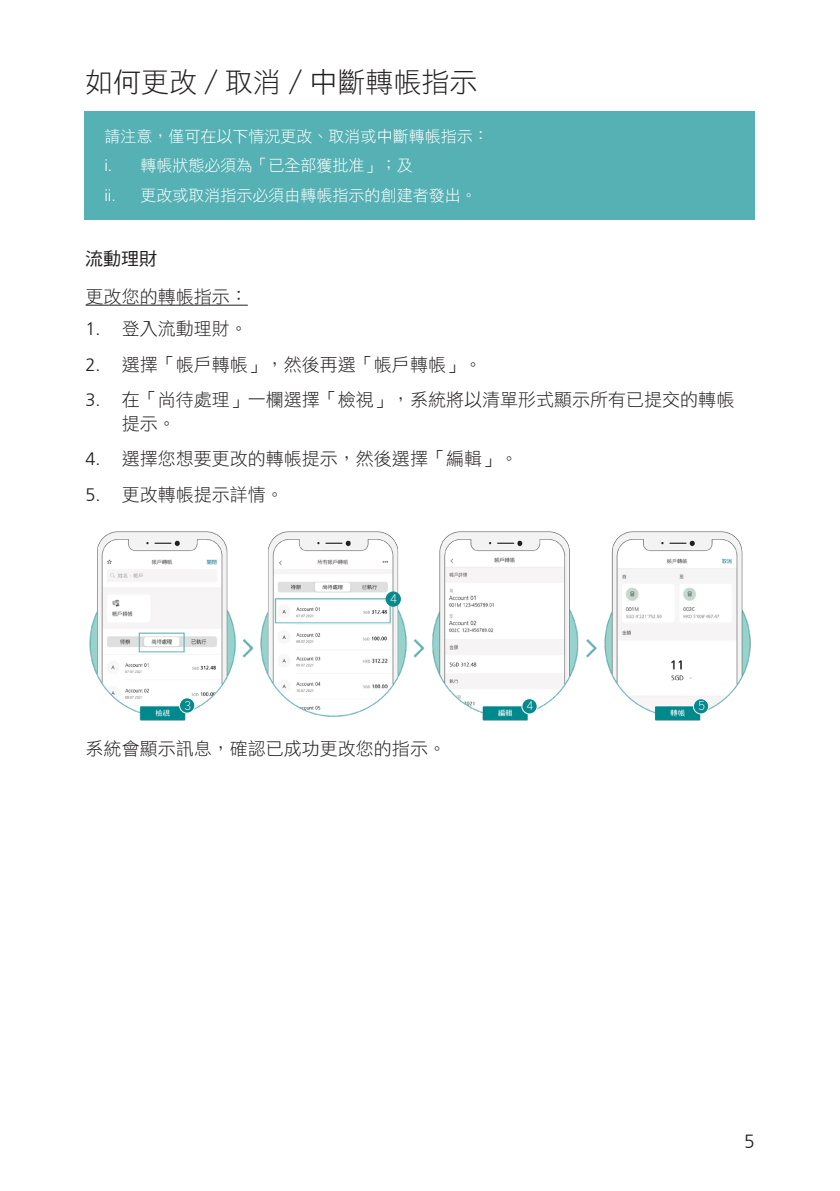
<style>
.page{position:relative;width:840px;height:1191px;background:#fff}
.page>*{position:absolute;margin:0;border:0;box-sizing:border-box;transform-origin:0 0}
.UBS_Template_Title_4{font:28px "DF Hei HK W3";color:#231f20}
.t1{font:300 19px "Frutigerfor UBS Web";color:#231f20}
.Instruction_Steps{font:18px/24px "DF Hei HK W3";color:#231f20}
.UBS_Template_Title_4-2{font:18px "DF Hei HK W5";color:#231f20}
.Instruction_Steps-2{font:16px "DF Hei HK W3";color:#fff}
.UBS_Template_Body_co{font:12px "DF Hei HK W3";color:#fff}
.s1{font-family:"Frutigerfor UBS Web";font-weight:300}
</style>
<div class="page">
<hr style="left:86px;top:305px;width:162px;height:1px;background:#231f20">
<img style="left:89px;top:531px;width:662px;height:189px">
<div style="left:85px;top:111px;width:669px;height:109px;background:#55b1b4"></div>
<div style="left:179px;top:698px;width:16px;height:15px;background:#08898d;border-radius:50%"></div>
<div style="left:179px;top:697px;width:16px;height:16px;border:1px solid #fff;border-radius:50%"></div>
<div style="left:385px;top:591px;width:15px;height:16px;background:#08898d;border-radius:50%"></div>
<div style="left:521px;top:698px;width:16px;height:16px;background:#08898d;border-radius:50%"></div>
<div style="left:521px;top:698px;width:16px;height:16px;border:1px solid #fff;border-radius:50%"></div>
<div style="left:693px;top:698px;width:15px;height:16px;background:#08898d;border-radius:50%"></div>
<div style="left:692px;top:698px;width:16px;height:16px;border:1px solid #fff;border-radius:50%"></div>
<p class="UBS_Template_Title_4" style="left:85px;top:67px;width:393px">如何更改／取消／中斷轉帳指示</p>
<p class="Instruction_Steps-2" style="left:104px;top:127px;width:385px">請注意，僅可在以下情況更改、取消或中斷轉帳指示：</p>
<p class="Instruction_Steps-2" style="left:104px;top:157px;width:309px"><span class="s1">i.</span> 轉帳狀態必須為「已全部獲批准」；及</p>
<p class="Instruction_Steps-2" style="left:104px;top:186px;width:373px"><span class="s1">ii.</span> 更改或取消指示必須由轉帳指示的創建者發出。</p>
<p class="UBS_Template_Title_4-2" style="left:85px;top:249px;width:73px">流動理財</p>
<p class="Instruction_Steps" style="left:86px;top:285px;width:164px">更改您的轉帳指示：</p>
<p class="Instruction_Steps" style="left:86px;top:317px;width:163px"><span class="s1">1.</span> 登入流動理財。</p>
<p class="Instruction_Steps" style="left:86px;top:352px;width:397px"><span class="s1">2.</span> 選擇「帳戶轉帳」，然後再選「帳戶轉帳」。</p>
<p class="Instruction_Steps" style="left:122px;top:387px;width:614px;text-indent:-36px"><span class="s1">3.</span> 在「尚待處理」一欄選擇「檢視」，系統將以清單形式顯示所有已提交的轉帳提示。</p>
<p class="Instruction_Steps" style="left:86px;top:447px;width:434px"><span class="s1">4.</span> 選擇您想要更改的轉帳提示，然後選擇「編輯」。</p>
<p class="Instruction_Steps" style="left:86px;top:482px;width:200px"><span class="s1">5.</span> 更改轉帳提示詳情。</p>
<p class="UBS_Template_Body_co" style="left:184px;top:699px;width:9px">3</p>
<p class="UBS_Template_Body_co" style="left:390px;top:592px;width:9px">4</p>
<p class="Instruction_Steps" style="left:86px;top:736px;width:361px">系統會顯示訊息，確認已成功更改您的指示。</p>
<p class="UBS_Template_Body_co" style="left:526px;top:699px;width:9px">4</p>
<p class="UBS_Template_Body_co" style="left:697px;top:699px;width:9px">5</p>
<p class="t1" style="left:743px;top:1131px;width:12px">5</p>
</div>
